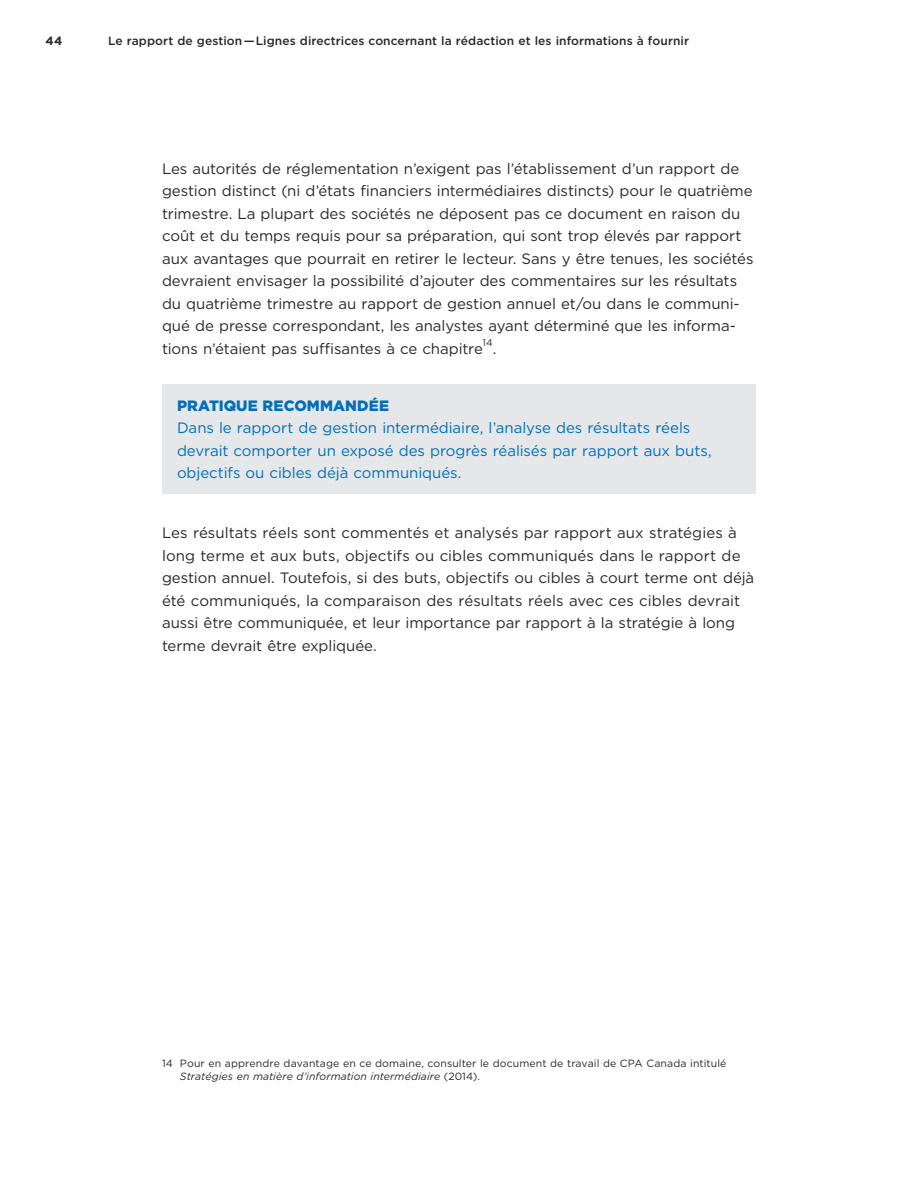
<style>
.page{position:relative;width:918px;height:1188px;background:#fff}
.page>*{position:absolute;margin:0;border:0;box-sizing:border-box;transform-origin:0 0}
.t1{font:15px/22.5px "Gotham";letter-spacing:-.005em;color:#292829}
.t2{font:15px/22.5px "Gotham";letter-spacing:-.005em;color:#006fba}
.t3{font:900 15px "Gotham";letter-spacing:.005em;color:#006fba}
.t4{font:500 12px "Gotham";letter-spacing:.005em;color:#292829}
.t5{font:700 12px "Gotham";color:#292829}
.t6{font:10.5px/12.6px "Gotham";letter-spacing:.01em;color:#292829}
.t7{font:9.75px "Gotham";color:#292829}
.s1{font-style:italic}
</style>
<div class="page">
<div style="left:162px;top:384px;width:594px;height:110px;background:#e6e7e8"></div>
<p class="t5" style="left:46px;top:33px;width:18px">44</p>
<p class="t4" style="left:108px;top:33px;width:583px">Le rapport de gestion — Lignes directrices concernant la rédaction et les informations à fournir</p>
<p class="t1" style="left:162px;top:157px;width:593px">Les autorités de réglementation n’exigent pas l’établissement d’un rapport de gestion distinct (ni d’états financiers intermédiaires distincts) pour le quatrième trimestre. La plupart des sociétés ne déposent pas ce document en raison du coût et du temps requis pour sa préparation, qui sont trop élevés par rapport aux avantages que pourrait en retirer le lecteur. Sans y être tenues, les sociétés devraient envisager la possibilité d’ajouter des commentaires sur les résultats du quatrième trimestre au rapport de gestion annuel et/ou dans le communi&shy;qué de presse correspondant, les analystes ayant déterminé que les informa&shy;tions n’étaient pas suffisantes à ce chapitre</p>
<p class="t7" style="left:482px;top:337px;width:12px">14</p>
<p class="t1" style="left:493px;top:337px;width:5px">.</p>
<p class="t3" style="left:177px;top:395px;width:214px">PRATIQUE RECOMMANDÉE</p>
<p class="t2" style="left:177px;top:417px;width:536px">Dans le rapport de gestion intermédiaire, l’analyse des résultats réels devrait comporter un exposé des progrès réalisés par rapport aux buts, objectifs ou cibles déjà communiqués.</p>
<p class="t1" style="left:162px;top:522px;width:594px">Les résultats réels sont commentés et analysés par rapport aux stratégies à long terme et aux buts, objectifs ou cibles communiqués dans le rapport de gestion annuel. Toutefois, si des buts, objectifs ou cibles à court terme ont déjà été communiqués, la comparaison des résultats réels avec ces cibles devrait aussi être communiquée, et leur importance par rapport à la stratégie à long terme devrait être expliquée.</p>
<p class="t6" style="left:180px;top:1057px;width:548px;text-indent:-18px">14 Pour en apprendre davantage en ce domaine, consulter le document de travail de CPA Canada intitulé<br><span class="s1">Stratégies en matière d’information intermédiaire</span> (2014).</p>
</div>
